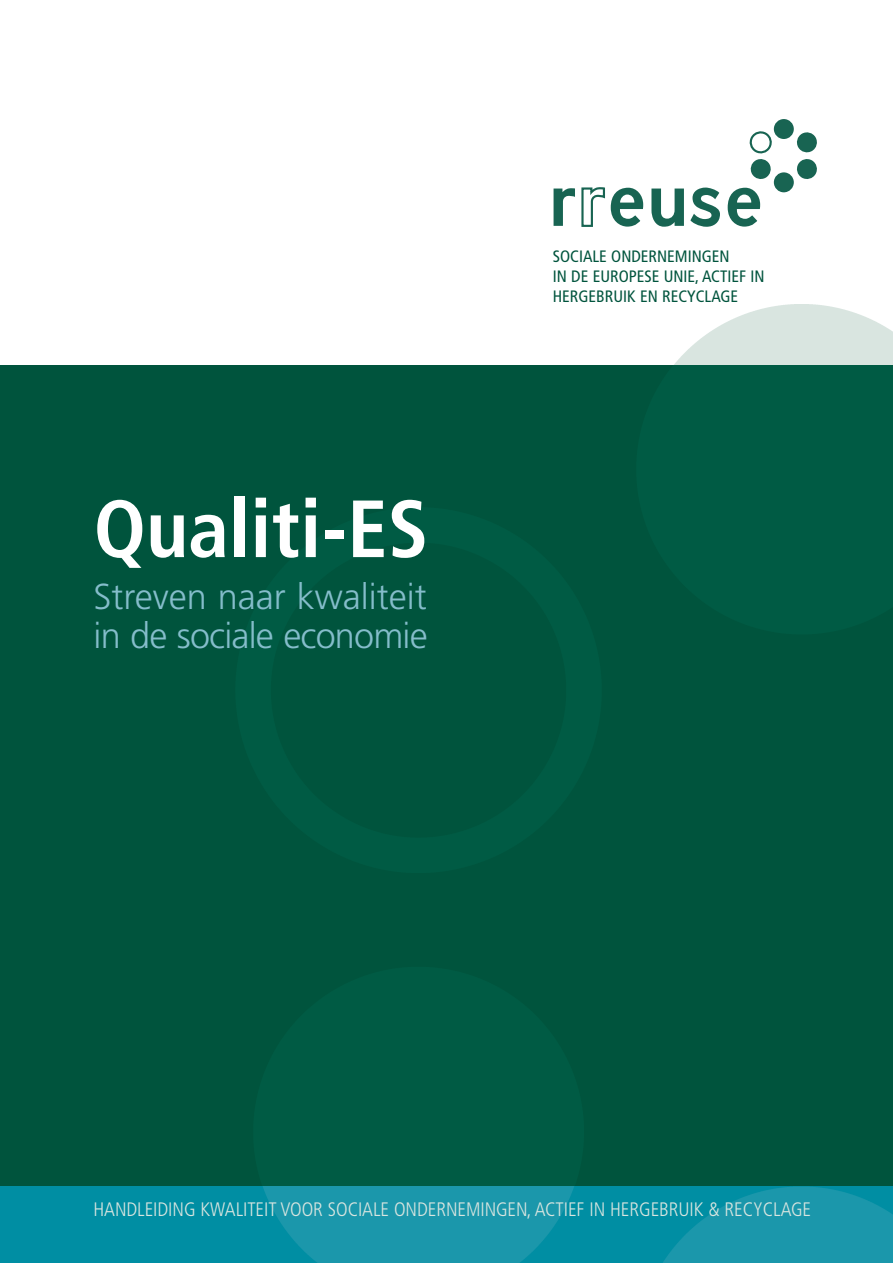
<style>
.page{position:relative;width:893px;height:1263px;background:#fff}
.page>*{position:absolute;margin:0;border:0;box-sizing:border-box;transform-origin:0 0}
.t1{font:700 condensed 81px "Frutiger";color:#fff}
.t2{font:300 36px/39px "Frutiger";letter-spacing:-.01em;color:#85bdcb}
.t3{font:300 condensed 19.5px "Frutiger";letter-spacing:-.005em;color:#d9e5e0}
.t4{font:condensed 16.5px/20px "Frutiger";color:#00543d}
</style>
<div class="page">
<img style="left:222px;top:305px;width:670px;height:61px">
<div style="left:0;top:366px;width:892px;height:897px;background:#00543d"></div>
<div style="left:0;top:1186px;width:892px;height:77px;background:#008ea3"></div>
<img style="left:263px;top:1186px;width:629px;height:77px">
<svg style="left:728px;top:188px;width:32px;height:39px"></svg>
<svg style="left:651px;top:189px;width:33px;height:38px"></svg>
<div style="left:774px;top:119px;width:20px;height:20px;background:#186452;border-radius:50%"></div>
<svg style="left:749px;top:131px;width:23px;height:48px"></svg>
<div style="left:774px;top:172px;width:20px;height:20px;background:#186452;border-radius:50%"></div>
<svg style="left:797px;top:132px;width:20px;height:47px"></svg>
<svg style="left:690px;top:188px;width:30px;height:39px"></svg>
<svg style="left:553px;top:187px;width:90px;height:40px"></svg>
<h1 class="t1" style="left:94px;top:496px;width:336px">Qualiti-ES</h1>
<h2 class="t2" style="left:94px;top:580px;width:336px">Streven naar kwaliteit in de sociale economie</h2>
<p class="t4" style="left:553px;top:248px;width:213px">SOCIALE ONDERNEMINGEN<br>IN DE EUROPESE UNIE, ACTIEF IN<br>HERGEBRUIK EN RECYCLAGE</p>
<p class="t3" style="left:94px;top:1201px;width:719px">HANDLEIDING KWALITEIT VOOR SOCIALE ONDERNEMINGEN, ACTIEF IN HERGEBRUIK &amp; RECYCLAGE</p>
</div>
